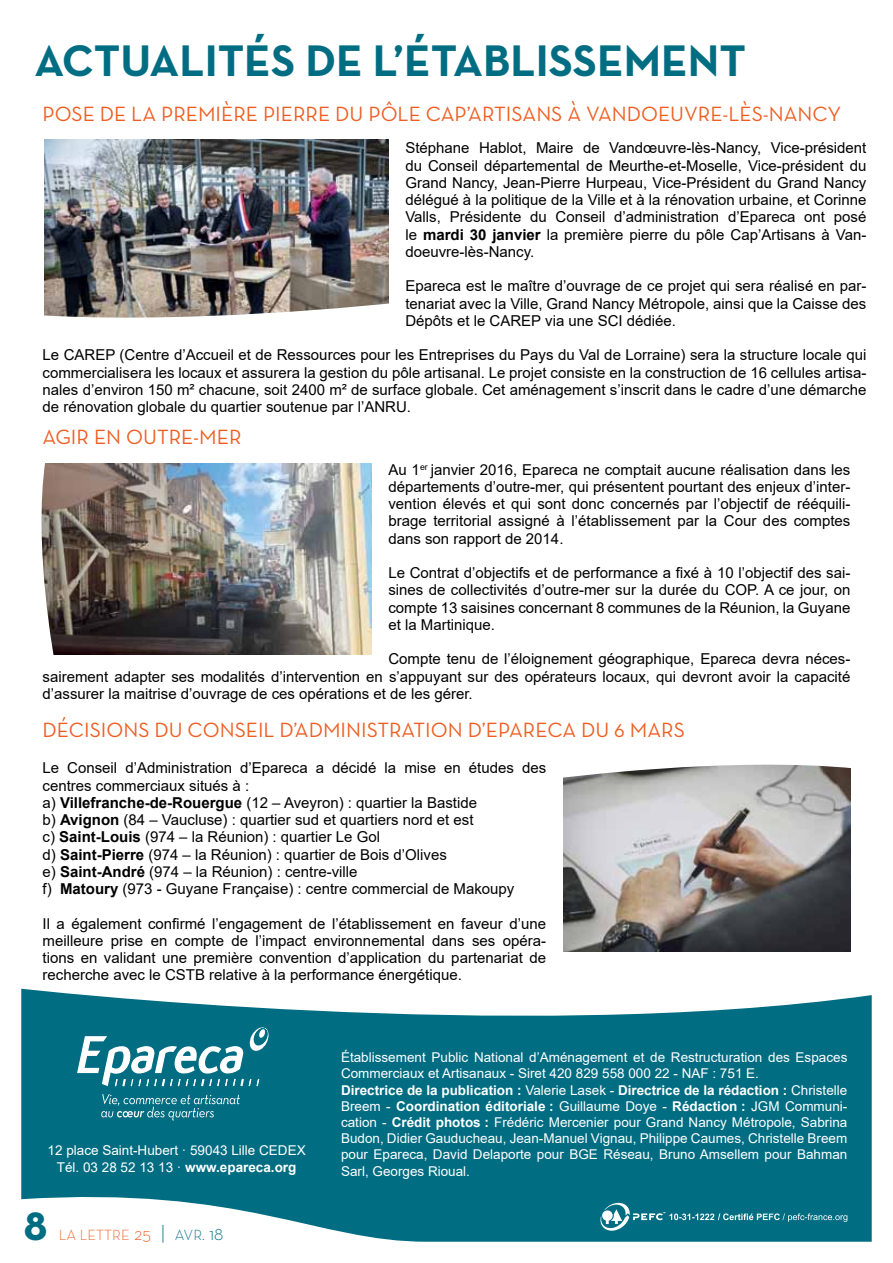
<style>
.page{position:relative;width:893px;height:1263px;background:#fff}
.page>*{position:absolute;margin:0;border:0;box-sizing:border-box;transform-origin:0 0}
.t1{font:700 45px "Neutra Text";color:#006d82}
.t2{font:21px "Neutra Text";color:#ee5e23}
.t3{font:15px/17.2px "Arial";color:#000;text-align:justify}
.t4{font:300 15px "Neutra Text";color:#ee5e23}
.t5{font:13.5px/16.2px "Arial";color:#fff}
.s1{font-weight:700}
.s2{font-size:18px}
.s3{font-size:21px;color:#006d82}
.s4{color:#006d82}
.s5{font-size:18px;color:#006d82}
</style>
<div class="page">
<svg style="left:21px;top:989px;width:851px;height:253px;background:#248294"></svg>
<svg style="left:77px;top:1026px;width:193px;height:60px"></svg>
<svg style="left:101px;top:1094px;width:139px;height:26px;background:#278395"></svg>
<img style="left:44px;top:139px;width:344px;height:164px">
<img style="left:55px;top:463px;width:316px;height:191px">
<img style="left:563px;top:778px;width:287px;height:174px">
<svg style="left:563px;top:764px;width:288px;height:14px"></svg>
<svg style="left:41px;top:463px;width:14px;height:192px"></svg>
<svg style="left:44px;top:303px;width:345px;height:15px"></svg>
<svg style="left:600px;top:1203px;width:247px;height:28px;background:#1e7e90"></svg>
<h1 class="t1" style="left:35px;top:33px;width:713px">ACTUALITÉS DE L’ÉTABLISSEMENT</h1>
<h2 class="t2" style="left:43px;top:101px;width:26px">POSE</h2>
<h2 class="t2" style="left:100px;top:101px;width:175px">DE LA PREMIÈRE PIERRE</h2>
<h2 class="t2" style="left:335px;top:101px;width:105px">DU PÔLE CAP</h2>
<h2 class="t2" style="left:467px;top:101px;width:28px">’ARTISAN</h2>
<h2 class="t2" style="left:551px;top:101px;width:62px">S À VANDOEUVRE</h2>
<h2 class="t2" style="left:722px;top:101px;width:120px">-LÈS-NANCY</h2>
<p class="t3" style="left:405px;top:139px;width:462px">Stéphane Hablot, Maire de Vandœuvre-lès-Nancy, Vice-président du Conseil départemental de Meurthe-et-Moselle, Vice-président du Grand Nancy, Jean-Pierre Hurpeau, Vice-Président du Grand Nancy délégué à la politique de la Ville et à la rénovation urbaine, et Corinne Valls, Présidente du Conseil d’administration d’Epareca ont posé le <span class="s1">mardi 30 janvier</span> la première pierre du pôle Cap’Artisans à Van&shy;doeuvre-lès-Nancy.</p>
<p class="t3" style="left:405px;top:277px;width:462px">Epareca est le maître d’ouvrage de ce projet qui sera réalisé en par&shy;tenariat avec la Ville, Grand Nancy Métropole, ainsi que la Caisse des Dépôts et le CAREP via une SCI dédiée.</p>
<p class="t3" style="left:43px;top:346px;width:825px">Le CAREP (Centre d’Accueil et de Ressources pour les Entreprises du Pays du Val de Lorraine) sera la structure locale qui commercialisera les locaux et assurera la gestion du pôle artisanal. Le projet consiste en la construction de 16 cellules artisa&shy;nales d’environ 150 m² chacune, soit 2400 m² de surface globale. Cet aménagement s’inscrit dans le cadre d’une démarche de rénovation globale du quartier soutenue par l’ANRU.</p>
<h2 class="t2" style="left:43px;top:425px;width:114px">AGIR EN OUTRE</h2>
<h2 class="t2" style="left:193px;top:425px;width:36px">-MER</h2>
<p class="t3" style="left:388px;top:460px;width:464px">Au 1<sup>er</sup> janvier 2016, Epareca ne comptait aucune réalisation dans les départements d’outre-mer, qui présentent pourtant des enjeux d’inter&shy;vention élevés et qui sont donc concernés par l’objectif de rééquili&shy;brage territorial assigné à l’établissement par la Cour des comptes dans son rapport de 2014.</p>
<p class="t3" style="left:388px;top:564px;width:464px">Le Contrat d’objectifs et de performance a fixé à 10 l’objectif des sai&shy;sines de collectivités d’outre-mer sur la durée du COP. A ce jour, on compte 13 saisines concernant 8 communes de la Réunion, la Guyane et la Martinique.</p>
<p class="t3" style="left:43px;top:650px;width:809px;text-indent:346px">Compte tenu de l’éloignement géographique, Epareca devra néces&shy;sairement adapter ses modalités d’intervention en s’appuyant sur des opérateurs locaux, qui devront avoir la capacité d’assurer la maitrise d’ouvrage de ces opérations et de les gérer.</p>
<h2 class="t2" style="left:43px;top:717px;width:53px">DÉCISIONS</h2>
<h2 class="t2" style="left:154px;top:717px;width:61px">DU CONSEI</h2>
<h2 class="t2" style="left:264px;top:717px;width:89px">L D’ADMINISTRATION</h2>
<h2 class="t2" style="left:468px;top:717px;width:43px">D’EPARE</h2>
<h2 class="t2" style="left:547px;top:717px;width:113px">CA DU 6 MARS</h2>
<p class="t3" style="left:43px;top:759px;width:505px;text-align:left">Le Conseil d’Administration d’Epareca a décidé la mise en études des centres commerciaux situés à :<br>a) <span class="s1">Villefranche-de-Rouergue</span> (12 – Aveyron) : quartier la Bastide<br>b) <span class="s1">Avignon</span> (84 – Vaucluse) : quartier sud et quartiers nord et est<br>c) <span class="s1">Saint-Louis</span> (974 – la Réunion) : quartier Le Gol<br>d) <span class="s1">Saint-Pierre</span> (974 – la Réunion) : quartier de Bois d’Olives<br>e) <span class="s1">Saint-André</span> (974 – la Réunion) : centre-ville<br>f) <span class="s1">Matoury</span> (973 - Guyane Française) : centre commercial de Makoupy</p>
<p class="t3" style="left:43px;top:915px;width:505px">Il a également confirmé l’engagement de l’établissement en faveur d’une meilleure prise en compte de l’impact environnemental dans ses opéra&shy;tions en validant une première convention d’application du partenariat de recherche avec le CSTB relative à la performance énergétique.</p>
<p class="t5" style="left:48px;top:1142px;width:260px;text-align:center">12 place Saint-Hubert · 59043 Lille CEDEX<br>Tél. 03 28 52 13 13 · <span class="s1">www.epareca.org</span></p>
<h1 class="t1" style="left:23px;top:1197px;width:26px">8</h1>
<p class="t4" style="left:59px;top:1226px;width:166px">LA LETTRE <span class="s2">25</span> <span class="s3">|</span> <span class="s4">AVR.</span> <span class="s5">18</span></p>
<p class="t5" style="left:341px;top:1049px;width:508px">Établissement Public National d’Aménagement et de Restructuration des Espaces Commerciaux et Artisanaux - Siret 420 829 558 000 22 - NAF : 751 E.<br><span class="s1">Directrice de la publication :</span> Valerie Lasek - <span class="s1">Directrice de la rédaction :</span> Christelle Breem - <span class="s1">Coordination éditoriale :</span> Guillaume Doye - <span class="s1">Rédaction :</span> JGM Communi&shy;cation - <span class="s1">Crédit photos :</span> Frédéric Mercenier pour Grand Nancy Métropole, Sabrina Budon, Didier Gauducheau, Jean-Manuel Vignau, Philippe Caumes, Christelle Breem pour Epareca, David Delaporte pour BGE Réseau, Bruno Amsellem pour Bahman Sarl, Georges Rioual.</p>
</div>
